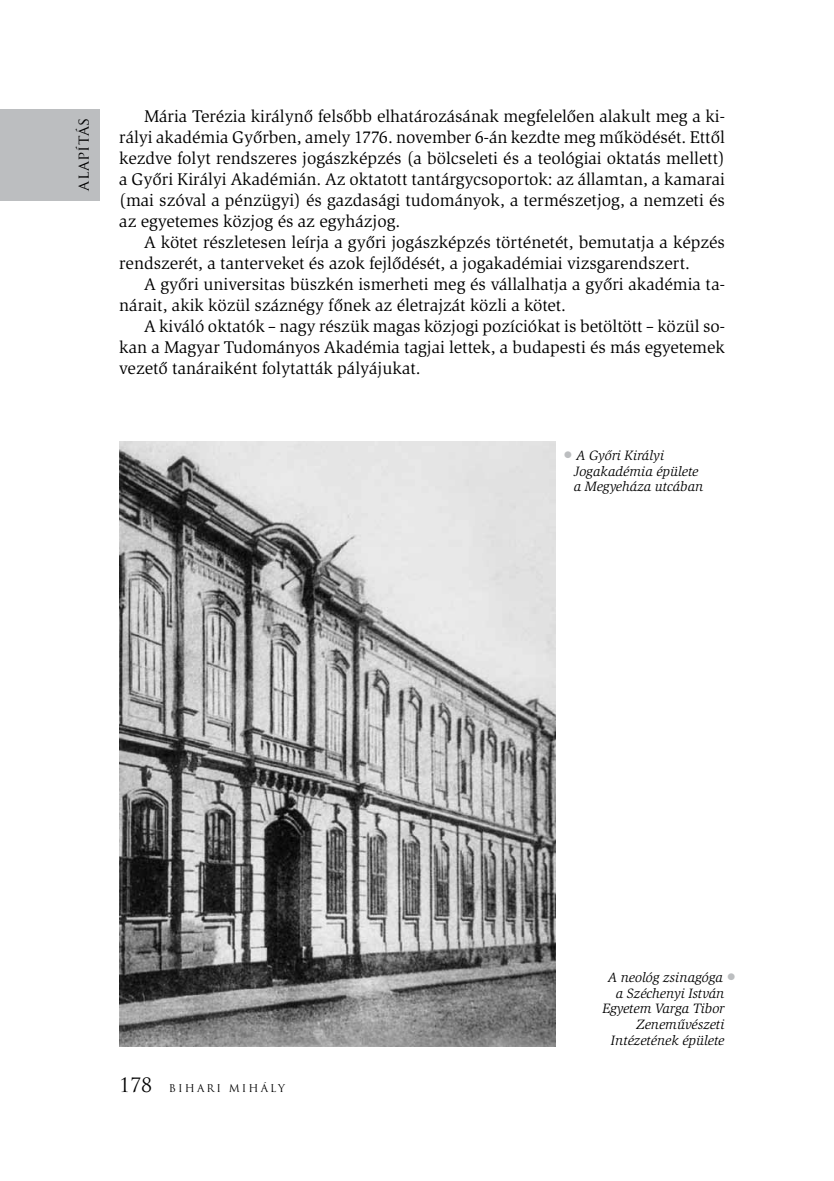
<style>
.page{position:relative;width:834px;height:1181px;background:#fff}
.page>*{position:absolute;margin:0;border:0;box-sizing:border-box;transform-origin:0 0}
.t1{font:19.25px "Trajan Pro";color:#000}
.t2{font:17.5px/21px "Slimbach HU";color:#000}
.t3{font:15.75px "Trajan Pro";letter-spacing:-.01em;color:#000}
.t4{font:italic 14px/15.8px "Slimbach HU";color:#000}
.t5{font:10.5px "Trajan Pro";letter-spacing:.2em;color:#000}
.s1{font-size:24.5px;color:#bcbec0}
</style>
<div class="page">
<div style="left:0;top:109px;width:99px;height:153px;background:#bcbec0"></div>
<div style="left:0;top:201px;width:99px;height:70px;background:#fff"></div>
<img style="left:119px;top:441px;width:436px;height:605px">
<p class="t3" style="left:73px;top:191px;width:75px;rotate:-90deg">alapítás</p>
<p class="t2" style="left:119px;top:105px;width:607px;text-indent:25px">Mária Terézia királynő felsőbb elhatározásának megfelelően alakult meg a ki&shy;rályi akadémia Győrben, amely 1776. november 6-án kezdte meg működését. Ettől kezdve folyt rendszeres jogászképzés (a bölcseleti és a teológiai oktatás mellett) a Győri Királyi Akadémián. Az oktatott tantárgycsoportok: az államtan, a kamarai (mai szóval a pénzügyi) és gazdasági tudományok, a természetjog, a nemzeti és az egyetemes közjog és az egyházjog.<br>A</p>
<p class="t3" style="left:73px;top:250px;width:128px;rotate:-90deg">tanulmányok</p>
<p class="t2" style="left:119px;top:231px;width:607px;text-indent:42px">kötet részletesen leírja a győri jogászképzés történetét, bemutatja a képzés rendszerét, a tanterveket és azok fejlődését, a jogakadémiai vizsgarendszert.<br>A</p>
<p class="t2" style="left:119px;top:273px;width:607px;text-indent:41px">győri universitas büszkén ismerheti meg és vállalhatja a győri akadémia ta&shy;nárait, akik közül száznégy főnek az életrajzát közli a kötet.<br>A kiváló oktatók – nagy részük magas közjogi pozíciókat is betöltött – közül so&shy;kan a Magyar Tudományos Akadémia tagjai lettek, a budapesti és más egyetemek vezető tanáraiként folytatták pályájukat.</p>
<p class="t4" style="left:573px;top:447px;width:131px;text-indent:-14px"><span class="s1">•</span>A Győri Királyi<br>Jogakadémia épülete a Megyeháza utcában</p>
<p class="t1" style="left:119px;top:1072px;width:34px">178</p>
<p class="t5" style="left:169px;top:1081px;width:118px">B ihar i Mihály</p>
<p class="t4" style="left:607px;top:969px;width:133px">A neológ zsinagóga<span class="s1">•</span></p>
<p class="t4" style="left:616px;top:985px;width:110px">a Széchenyi István</p>
<p class="t4" style="left:602px;top:1001px;width:123px">Egyetem Varga Tibor</p>
<p class="t4" style="left:636px;top:1017px;width:90px">Zeneművészeti</p>
<p class="t4" style="left:611px;top:1032px;width:115px">Intézetének épülete</p>
</div>
